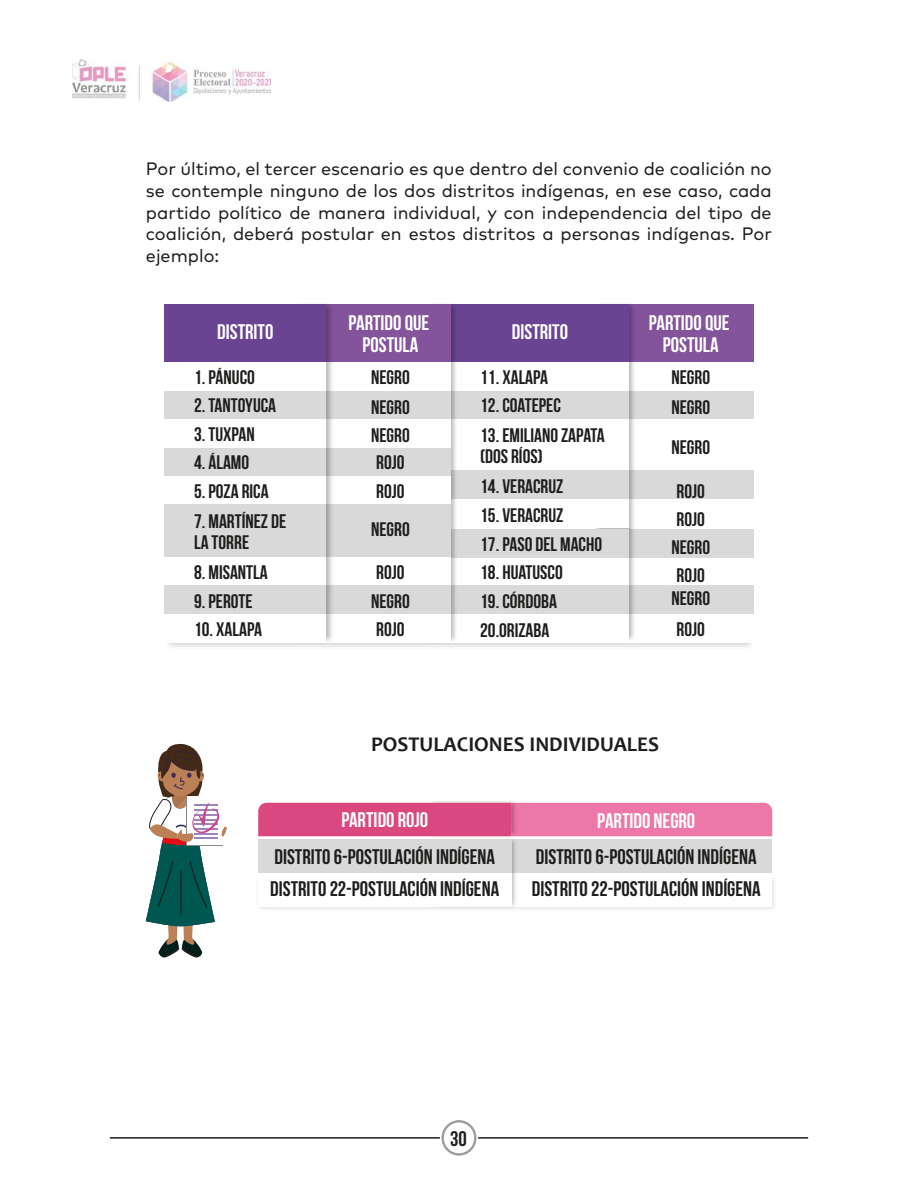
<style>
.page{position:relative;width:918px;height:1188px;background:#fff}
.page>*{position:absolute;margin:0;border:0;box-sizing:border-box;transform-origin:0 0}
.t1{font:700 21px "Bebas Neue";color:#1d1d1b}
.t2{font:700 21px/22.2px "Bebas Neue";color:#fff;text-align:center}
.t3{font:700 21px "Candara";color:#1d1d1b}
.t4{font:700 19.5px/28.3px "Bebas Neue";color:#1d1d1b}
.t5{font:18px/21.6px "Mark Pro";color:#1d1d1b;text-align:justify}
</style>
<div class="page">
<hr style="left:110px;top:1137px;width:698px;height:2px;background:#1d1d1b">
<div style="left:440px;top:1118px;width:38px;height:39px;background:#fff;border-radius:50%"></div>
<svg style="left:441px;top:1120px;width:36px;height:36px"></svg>
<div style="left:629px;top:391px;width:125px;height:31px;background:#d9d9d9"></div>
<div style="left:629px;top:419px;width:125px;height:52px;background:#fff"></div>
<div style="left:629px;top:585px;width:125px;height:29px;background:#d9d9d9"></div>
<div style="left:629px;top:529px;width:125px;height:29px;background:#d9d9d9"></div>
<div style="left:629px;top:470px;width:125px;height:29px;background:#d9d9d9"></div>
<div style="left:629px;top:305px;width:125px;height:57px;background:#83539c"></div>
<img style="left:543px;top:304px;width:143px;height:345px">
<div style="left:451px;top:305px;width:178px;height:58px;background:#6a4493"></div>
<div style="left:451px;top:362px;width:178px;height:29px;background:#fff"></div>
<div style="left:451px;top:391px;width:178px;height:29px;background:#d9d9d9"></div>
<div style="left:451px;top:419px;width:178px;height:56px;background:#fff"></div>
<div style="left:451px;top:557px;width:178px;height:29px;background:#fff"></div>
<div style="left:451px;top:585px;width:178px;height:29px;background:#d9d9d9"></div>
<div style="left:451px;top:470px;width:178px;height:29px;background:#d9d9d9"></div>
<div style="left:451px;top:529px;width:178px;height:29px;background:#d9d9d9"></div>
<div style="left:451px;top:499px;width:178px;height:29px;background:#fff"></div>
<div style="left:451px;top:614px;width:178px;height:29px;background:#fff"></div>
<img style="left:384px;top:304px;width:124px;height:345px">
<div style="left:326px;top:305px;width:125px;height:58px;background:#83539c"></div>
<div style="left:326px;top:362px;width:125px;height:29px;background:#fff"></div>
<div style="left:326px;top:391px;width:125px;height:29px;background:#d9d9d9"></div>
<div style="left:326px;top:419px;width:125px;height:29px;background:#fff"></div>
<div style="left:326px;top:448px;width:125px;height:29px;background:#d9d9d9"></div>
<div style="left:326px;top:476px;width:125px;height:29px;background:#fff"></div>
<div style="left:326px;top:505px;width:125px;height:52px;background:#d9d9d9"></div>
<div style="left:326px;top:557px;width:125px;height:29px;background:#fff"></div>
<div style="left:326px;top:585px;width:125px;height:29px;background:#d9d9d9"></div>
<div style="left:326px;top:614px;width:125px;height:29px;background:#fff"></div>
<img style="left:245px;top:304px;width:139px;height:345px">
<div style="left:164px;top:305px;width:162px;height:58px;background:#6a4493"></div>
<div style="left:164px;top:362px;width:162px;height:29px;background:#fff"></div>
<div style="left:164px;top:391px;width:162px;height:29px;background:#d9d9d9"></div>
<div style="left:164px;top:419px;width:162px;height:29px;background:#fff"></div>
<div style="left:164px;top:448px;width:162px;height:29px;background:#d9d9d9"></div>
<div style="left:164px;top:476px;width:162px;height:29px;background:#fff"></div>
<div style="left:164px;top:505px;width:162px;height:52px;background:#d9d9d9"></div>
<div style="left:164px;top:557px;width:162px;height:29px;background:#fff"></div>
<div style="left:164px;top:585px;width:162px;height:29px;background:#d9d9d9"></div>
<div style="left:164px;top:614px;width:162px;height:29px;background:#fff"></div>
<svg style="left:258px;top:803px;width:514px;height:21px;background:#e66598"></svg>
<img style="left:258px;top:824px;width:516px;height:85px">
<div style="left:511px;top:839px;width:261px;height:34px;background:#d9d9d9"></div>
<div style="left:511px;top:873px;width:261px;height:33px;background:#fff"></div>
<img style="left:379px;top:801px;width:188px;height:108px">
<div style="left:258px;top:873px;width:253px;height:33px;background:#fff"></div>
<div style="left:258px;top:839px;width:253px;height:34px;background:#d9d9d9"></div>
<svg style="left:146px;top:743px;width:81px;height:215px"></svg>
<img style="left:72px;top:60px;width:199px;height:42px">
<p class="t5" style="left:146px;top:157px;width:628px">Por último, el tercer escenario es que dentro del convenio de coalición no se contemple ninguno de los dos distritos indígenas, en ese caso, cada partido político de manera individual, y con independencia del tipo de coalición, deberá postular en estos distritos a personas indígenas. Por ejemplo:</p>
<p class="t2" style="left:217px;top:320px;width:58px">DISTRITO</p>
<p class="t4" style="left:194px;top:363px;width:62px">1. PÁNUCO</p>
<p class="t4" style="left:194px;top:391px;width:84px">2. TANTOYUCA</p>
<p class="t4" style="left:194px;top:420px;width:62px">3. TUXPAN</p>
<p class="t4" style="left:194px;top:448px;width:57px">4. ÁLAMO</p>
<p class="t4" style="left:194px;top:477px;width:76px">5. POZA RICA</p>
<p class="t4" style="left:194px;top:511px;width:94px;line-height:21px">7. MARTÍNEZ DE<br>LA TORRE</p>
<p class="t4" style="left:194px;top:558px;width:75px">8. MISANTLA</p>
<p class="t4" style="left:194px;top:587px;width:60px">9. PEROTE</p>
<p class="t4" style="left:194px;top:615px;width:69px">10. XALAPA</p>
<p class="t2" style="left:348px;top:311px;width:82px">PARTIDO QUE<br>POSTULA</p>
<p class="t4" style="left:371px;top:363px;width:40px">NEGRO<br>NEGRO<br>NEGRO<br>ROJO<br>ROJO</p>
<p class="t4" style="left:371px;top:508px;width:40px;line-height:42.2px">NEGRO<br>ROJO</p>
<p class="t4" style="left:371px;top:587px;width:40px;line-height:27.8px">NEGRO<br>ROJO</p>
<p class="t2" style="left:512px;top:320px;width:58px">DISTRITO</p>
<p class="t4" style="left:480px;top:363px;width:69px">11. XALAPA</p>
<p class="t4" style="left:480px;top:391px;width:82px">12. COATEPEC</p>
<p class="t4" style="left:480px;top:425px;width:126px;line-height:21px">13. EMILIANO ZAPATA (DOS RÍOS)</p>
<p class="t4" style="left:480px;top:471px;width:85px">14. VERACRUZ</p>
<p class="t4" style="left:480px;top:501px;width:85px">15. VERACRUZ</p>
<p class="t4" style="left:480px;top:529px;width:123px">17. PASO DEL MACHO</p>
<p class="t4" style="left:480px;top:558px;width:84px">18. HUATUSCO</p>
<p class="t4" style="left:480px;top:586px;width:78px;line-height:29.4px">19. CÓRDOBA<br>20.ORIZABA</p>
<p class="t2" style="left:649px;top:311px;width:82px">PARTIDO QUE<br>POSTULA</p>
<p class="t4" style="left:671px;top:363px;width:40px;line-height:29.1px">NEGRO<br>NEGRO</p>
<p class="t4" style="left:671px;top:433px;width:40px">NEGRO</p>
<p class="t4" style="left:671px;top:476px;width:40px">ROJO<br>ROJO<br>NEGRO</p>
<p class="t4" style="left:671px;top:583px;width:40px;line-height:30.8px">NEGRO<br>ROJO</p>
<p class="t4" style="left:677px;top:561px;width:30px">ROJO</p>
<p class="t3" style="left:371px;top:732px;width:289px">POSTULACIONES INDIVIDUALES</p>
<p class="t2" style="left:341px;top:809px;width:88px">PARTIDO ROJO</p>
<p class="t2" style="left:597px;top:809px;width:99px">PARTIDO NEGRO</p>
<p class="t1" style="left:274px;top:846px;width:222px">DISTRITO 6-POSTULACIÓN INDÍGENA</p>
<p class="t1" style="left:536px;top:846px;width:222px">DISTRITO 6-POSTULACIÓN INDÍGENA</p>
<p class="t1" style="left:270px;top:877px;width:230px">DISTRITO 22-POSTULACIÓN INDÍGENA</p>
<p class="t1" style="left:532px;top:877px;width:230px">DISTRITO 22-POSTULACIÓN INDÍGENA</p>
<p class="t1" style="left:450px;top:1127px;width:18px">30</p>
</div>
